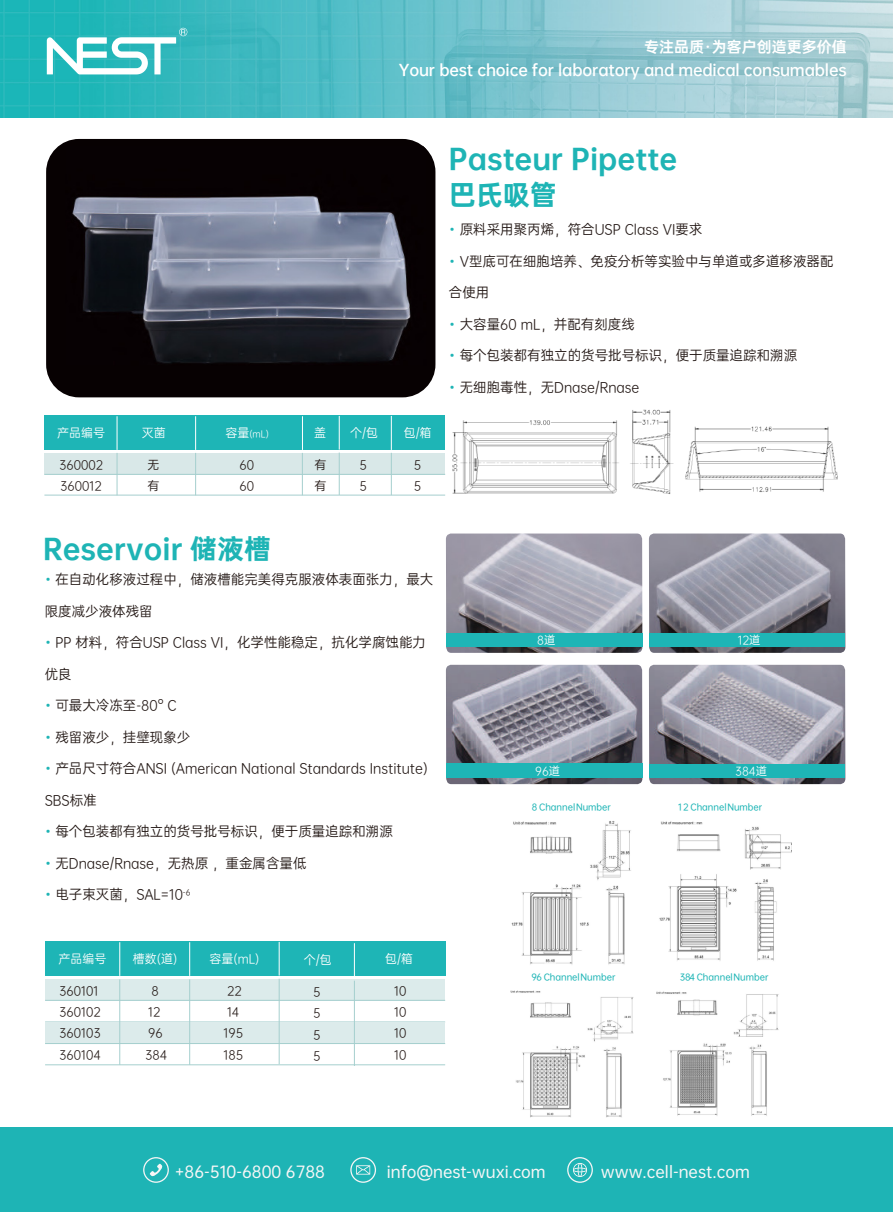
<style>
.page{position:relative;width:893px;height:1212px;background:#fff}
.page>*{position:absolute;margin:0;border:0;box-sizing:border-box;transform-origin:0 0}
.t1{font:27px/35.7px "OPPO Sans H";color:#1eb4b5}
.t2{font:15.45px "OPPO Sans M";color:#f6f6f6}
.t3{font:15px "OPPO Sans B";letter-spacing:-.01em;color:#fff}
.t4{font:13.5px "OPPO Sans R";color:#231815}
.t5{font:12px/21.3px "OPPO Sans R";color:#231815}
.t6{font:12px "OPPO Sans R";color:#fff}
.t7{font:11.25px "OPPO Sans R";color:#fff}
.t8{font:9px "OPPO Sans R";color:#fff}
.t9{font:8.7px "OPPO Sans M";color:#1eb5b6}
.s1{font-size:12px}
.s2{color:#1eb4b5}
</style>
<div class="page">
<div style="left:0;top:1128px;width:893px;height:84px;background:#1eb4b5"></div>
<svg style="left:143px;top:1157px;width:26px;height:26px"></svg>
<svg style="left:350px;top:1157px;width:26px;height:26px"></svg>
<svg style="left:567px;top:1157px;width:26px;height:26px"></svg>
<img style="left:0;top:0;width:893px;height:118px">
<svg style="left:47px;top:28px;width:140px;height:46px"></svg>
<div style="left:44px;top:416px;width:401px;height:34px;background:#1eb5b6"></div>
<div style="left:45px;top:453px;width:400px;height:21px;background:#d9e8e8"></div>
<hr style="left:117px;top:416px;width:1px;height:34px;background:#fff">
<hr style="left:195px;top:416px;width:1px;height:34px;background:#fff">
<hr style="left:339px;top:416px;width:1px;height:34px;background:#fff">
<hr style="left:391px;top:416px;width:1px;height:34px;background:#fff">
<hr style="left:44px;top:474px;width:401px;height:1px;background:#a5cfce">
<hr style="left:44px;top:495px;width:401px;height:1px;background:#a5cfce">
<hr style="left:117px;top:453px;width:1px;height:42px;background:#a5cfce">
<hr style="left:195px;top:453px;width:1px;height:42px;background:#a5cfce">
<hr style="left:302px;top:416px;width:1px;height:34px;background:#fff">
<hr style="left:302px;top:453px;width:1px;height:42px;background:#a5cfce">
<hr style="left:339px;top:453px;width:1px;height:42px;background:#a5cfce">
<hr style="left:391px;top:453px;width:1px;height:42px;background:#a5cfce">
<img style="left:446px;top:533px;width:196px;height:120px">
<div style="left:446px;top:633px;width:196px;height:14px;background:#1eb5b6"></div>
<img style="left:446px;top:665px;width:196px;height:119px">
<div style="left:446px;top:764px;width:196px;height:14px;background:#1eb5b6"></div>
<img style="left:649px;top:665px;width:196px;height:119px">
<div style="left:649px;top:764px;width:196px;height:14px;background:#1eb5b6"></div>
<img style="left:649px;top:533px;width:196px;height:120px">
<div style="left:649px;top:633px;width:196px;height:14px;background:#1eb5b6"></div>
<div style="left:45px;top:942px;width:400px;height:34px;background:#1eb5b6"></div>
<div style="left:45px;top:979px;width:400px;height:21px;background:#dcebeb"></div>
<hr style="left:119px;top:942px;width:1px;height:34px;background:#fff">
<hr style="left:189px;top:942px;width:1px;height:34px;background:#fff">
<hr style="left:354px;top:943px;width:1px;height:34px;background:#fff">
<hr style="left:45px;top:1000px;width:400px;height:1px;background:#a5cfce">
<div style="left:45px;top:1022px;width:400px;height:21px;background:#dcebeb"></div>
<hr style="left:45px;top:1043px;width:400px;height:1px;background:#a5cfce">
<hr style="left:45px;top:1064px;width:400px;height:1px;background:#a5cfce">
<hr style="left:119px;top:979px;width:1px;height:86px;background:#a5cfce">
<hr style="left:189px;top:979px;width:1px;height:86px;background:#a5cfce">
<hr style="left:279px;top:942px;width:1px;height:33px;background:#fff">
<hr style="left:279px;top:979px;width:1px;height:85px;background:#a5cfce">
<hr style="left:354px;top:981px;width:1px;height:85px;background:#a5cfce">
<img style="left:511px;top:821px;width:120px;height:144px">
<img style="left:659px;top:821px;width:133px;height:140px">
<img style="left:510px;top:990px;width:124px;height:128px">
<img style="left:656px;top:991px;width:123px;height:125px">
<div style="left:46px;top:139px;width:389px;height:258px;background:#070102"></div>
<img style="left:65px;top:146px;width:361px;height:219px">
<img style="left:452px;top:420px;width:167px;height:74px">
<img style="left:685px;top:426px;width:153px;height:66px">
<img style="left:630px;top:409px;width:44px;height:85px">
<p class="t3" style="left:644px;top:34px;width:204px">专注品质·为客户创造更多价值</p>
<p class="t3" style="left:399px;top:57px;width:449px">Your best choice for laboratory and medical consumables</p>
<p class="t6" style="left:57px;top:423px;width:49px">产品编号</p>
<p class="t6" style="left:142px;top:423px;width:25px">灭菌</p>
<p class="t8" style="left:225px;top:427px;width:45px"><span class="s1">容量</span>(mL)</p>
<p class="t6" style="left:314px;top:423px;width:13px">盖</p>
<p class="t6" style="left:350px;top:423px;width:30px">个/包</p>
<p class="t6" style="left:404px;top:423px;width:30px">包/箱</p>
<p class="t5" style="left:59px;top:453px;width:45px">360002<br>360012</p>
<p class="t5" style="left:148px;top:453px;width:13px">无有</p>
<p class="t5" style="left:314px;top:453px;width:13px">有有</p>
<p class="t5" style="left:360px;top:453px;width:9px">5<br>5</p>
<p class="t5" style="left:239px;top:453px;width:16px">60<br>60</p>
<p class="t5" style="left:414px;top:453px;width:9px">5<br>5</p>
<h1 class="t1" style="left:449px;top:139px;width:230px">Pasteur Pipette巴氏吸管</h1>
<p class="t4" style="left:449px;top:219px;width:255px"><span class="s2">•</span> 原料采用聚丙烯，符合USP Class VI要求</p>
<p class="t4" style="left:449px;top:251px;width:386px"><span class="s2">•</span> V型底可在细胞培养、免疫分析等实验中与单道或多道移液器配</p>
<p class="t4" style="left:449px;top:282px;width:42px">合使用</p>
<p class="t4" style="left:449px;top:314px;width:187px"><span class="s2">•</span> 大容量60 mL，并配有刻度线</p>
<p class="t4" style="left:449px;top:345px;width:350px"><span class="s2">•</span> 每个包装都有独立的货号批号标识，便于质量追踪和溯源</p>
<p class="t4" style="left:449px;top:377px;width:192px"><span class="s2">•</span> 无细胞毒性，无Dnase/Rnase</p>
<h1 class="t1" style="left:43px;top:528px;width:230px">Reservoir 储液槽</h1>
<p class="t4" style="left:45px;top:569px;width:390px"><span class="s2">•</span> 在自动化移液过程中，储液槽能完美得克服液体表面张力，最大</p>
<p class="t4" style="left:45px;top:600px;width:109px">限度减少液体残留</p>
<p class="t4" style="left:45px;top:632px;width:383px"><span class="s2">•</span> PP 材料，符合USP Class VI，化学性能稳定，抗化学腐蚀能力</p>
<p class="t4" style="left:45px;top:663px;width:28px">优良</p>
<p class="t4" style="left:45px;top:695px;width:133px"><span class="s2">•</span> 可最大冷冻至-80° C</p>
<p class="t4" style="left:45px;top:726px;width:147px"><span class="s2">•</span> 残留液少，挂壁现象少</p>
<p class="t4" style="left:45px;top:758px;width:385px"><span class="s2">•</span> 产品尺寸符合ANSI (American National Standards Institute)</p>
<p class="t4" style="left:45px;top:789px;width:54px">SBS标准</p>
<p class="t4" style="left:45px;top:821px;width:350px"><span class="s2">•</span> 每个包装都有独立的货号批号标识，便于质量追踪和溯源</p>
<p class="t4" style="left:45px;top:852px;width:263px"><span class="s2">•</span> 无Dnase/Rnase，无热原 ，重金属含量低</p>
<p class="t4" style="left:45px;top:884px;width:147px"><span class="s2">•</span> 电子束灭菌，SAL=10<sup>-6</sup></p>
<p class="t7" style="left:537px;top:631px;width:20px">8道</p>
<p class="t7" style="left:738px;top:631px;width:24px">12道</p>
<p class="t7" style="left:535px;top:762px;width:27px">96道</p>
<p class="t7" style="left:735px;top:762px;width:33px">384道</p>
<p class="t9" style="left:532px;top:799px;width:81px">8 ChannelNumber</p>
<p class="t9" style="left:678px;top:800px;width:86px">12 ChannelNumber</p>
<p class="t6" style="left:58px;top:950px;width:49px">产品编号</p>
<p class="t6" style="left:133px;top:950px;width:46px">槽数(道)</p>
<p class="t6" style="left:210px;top:949px;width:51px">容量(mL)</p>
<p class="t6" style="left:304px;top:951px;width:30px">个/包</p>
<p class="t6" style="left:385px;top:949px;width:30px">包/箱</p>
<p class="t5" style="left:59px;top:979px;width:43px">360101<br>360102<br>360103<br>360104</p>
<p class="t5" style="left:145px;top:979px;width:23px;text-align:center">8<br>12<br>96<br>384</p>
<p class="t5" style="left:313px;top:980px;width:9px;text-align:justify">5<br>5<br>5<br>5</p>
<p class="t5" style="left:224px;top:979px;width:21px">22<br>14<br>195<br>185</p>
<p class="t5" style="left:394px;top:979px;width:14px;text-align:justify">10<br>10<br>10<br>10</p>
<p class="t9" style="left:532px;top:970px;width:86px">96 ChannelNumber</p>
<p class="t9" style="left:680px;top:970px;width:90px">384 ChannelNumber</p>
<p class="t2" style="left:175px;top:1159px;width:152px">+86-510-6800 6788</p>
<p class="t2" style="left:387px;top:1159px;width:160px">info@nest-wuxi.com</p>
<p class="t2" style="left:601px;top:1159px;width:151px">www.cell-nest.com</p>
</div>
